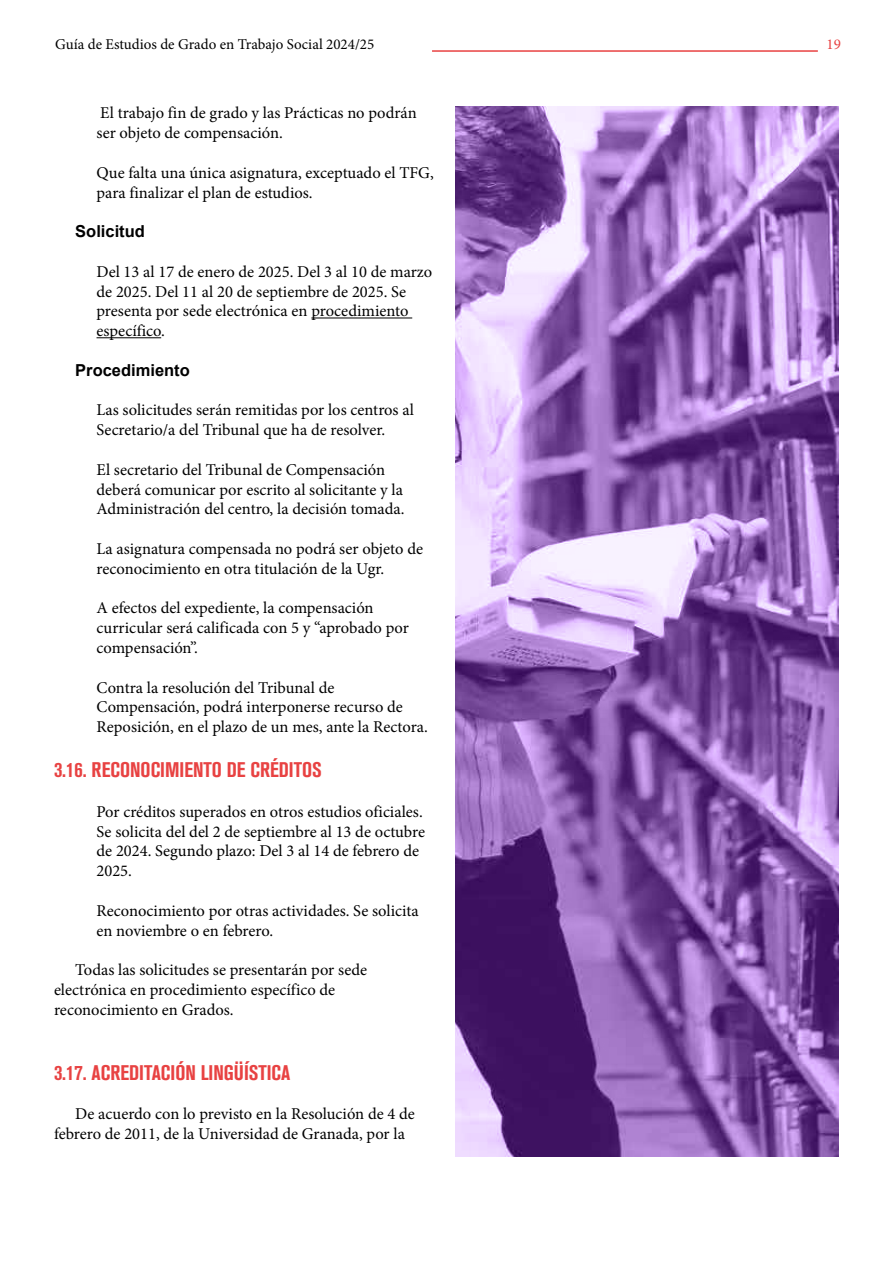
<style>
.page{position:relative;width:893px;height:1263px;background:#fff}
.page>*{position:absolute;margin:0;border:0;box-sizing:border-box;transform-origin:0 0}
.t1{font:700 condensed 21px "Akzidenz Grotesk BQ";color:#e84242}
.t2{font:16.5px/19.8px "Minion Pro";color:#000}
.t3{font:700 16.5px "Arial";color:#000}
.t4{font:15px "Minion Pro";color:#000}
.t5{font:15px "Minion Pro";color:#e84242}
</style>
<div class="page">
<hr style="left:432px;top:50px;width:386px;height:2px;background:#e84242">
<hr style="left:311px;top:318px;width:101px;height:1px;background:#000">
<hr style="left:97px;top:337px;width:64px;height:1px;background:#000">
<svg style="left:455px;top:106px;width:384px;height:1051px;background:#926ab2"></svg>
<p class="t4" style="left:55px;top:34px;width:321px">Guía de Estudios de Grado en Trabajo Social 2024/25</p>
<p class="t5" style="left:826px;top:34px;width:16px">19</p>
<p class="t2" style="left:97px;top:103px;width:322px">El trabajo fin de grado y las Prácticas no podrán ser objeto de compensación.</p>
<p class="t2" style="left:97px;top:163px;width:339px">Que falta una única asignatura, exceptuado el TFG, para finalizar el plan de estudios.</p>
<p class="t3" style="left:75px;top:220px;width:71px">Solicitud</p>
<p class="t2" style="left:97px;top:262px;width:337px">Del 13 al 17 de enero de 2025. Del 3 al 10 de marzo de 2025. Del 11 al 20 de septiembre de 2025. Se presenta por sede electrónica en procedimiento específico.</p>
<p class="t3" style="left:75px;top:359px;width:116px">Procedimiento</p>
<p class="t2" style="left:97px;top:400px;width:319px">Las solicitudes serán remitidas por los centros al<br>Secretario/a del Tribunal que ha de resolver.</p>
<p class="t2" style="left:97px;top:460px;width:310px">El secretario del Tribunal de Compensación deberá comunicar por escrito al solicitante y la<br>Administración del centro, la decisión tomada.</p>
<p class="t2" style="left:97px;top:539px;width:328px">La asignatura compensada no podrá ser objeto de reconocimiento en otra titulación de la Ugr.</p>
<p class="t2" style="left:97px;top:598px;width:314px">A efectos del expediente, la compensación curricular será calificada con 5 y “aprobado por compensación”.</p>
<p class="t2" style="left:97px;top:677px;width:333px">Contra la resolución del Tribunal de<br>Compensación, podrá interponerse recurso de<br>Reposición, en el plazo de un mes, ante la Rectora.</p>
<p class="t1" style="left:54px;top:758px;width:269px">3.16. RECONOCIMIENTO DE CRÉDITOS</p>
<p class="t2" style="left:97px;top:802px;width:330px">Por créditos superados en otros estudios oficiales.<br>Se solicita del del 2 de septiembre al 13 de octubre de 2024. Segundo plazo: Del 3 al 14 de febrero de 2025.</p>
<p class="t2" style="left:97px;top:901px;width:324px">Reconocimiento por otras actividades. Se solicita en noviembre o en febrero.</p>
<p class="t2" style="left:54px;top:960px;width:315px;text-indent:21px">Todas las solicitudes se presentarán por sede electrónica en procedimiento específico de reconocimiento en Grados.</p>
<p class="t1" style="left:54px;top:1060px;width:238px">3.17. ACREDITACIÓN LINGÜÍSTICA</p>
<p class="t2" style="left:54px;top:1104px;width:362px;text-indent:21px">De acuerdo con lo previsto en la Resolución de 4 de febrero de 2011, de la Universidad de Granada, por la</p>
</div>
